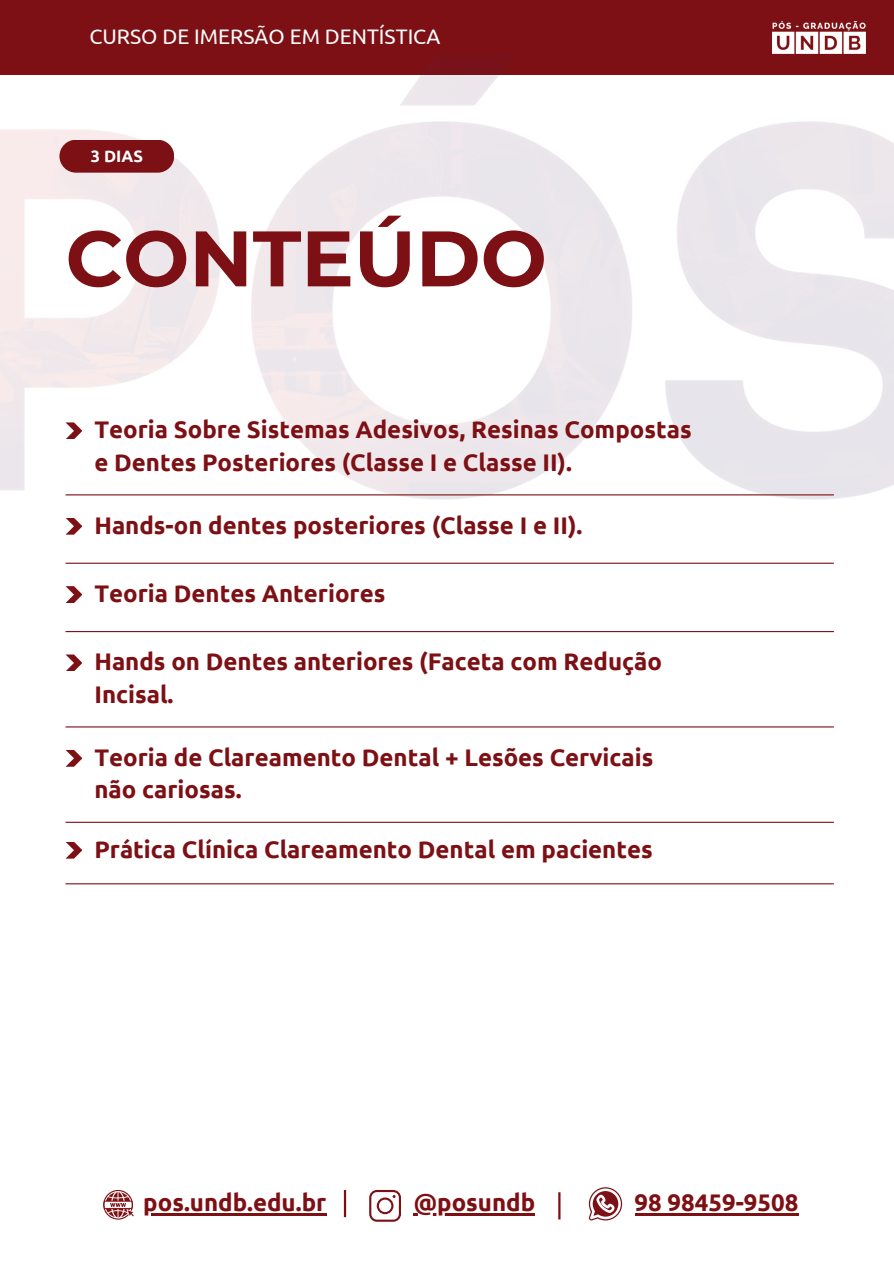
<style>
.page{position:relative;width:894px;height:1264px;background:#fff}
.page>*{position:absolute;margin:0;border:0;box-sizing:border-box;transform-origin:0 0}
.t1{font:700 78.45px "Montserrat";color:#7d1014}
.t2{font:700 24px/32.7px "Ubuntu";color:#7d1014}
.t3{font:21px "Ubuntu";color:#fcfbfb}
.t4{font:700 16.5px "Ubuntu";color:#fff}
</style>
<div class="page">
<div style="left:0;top:0;width:893px;height:75px;background:#7d1014"></div>
<img style="left:772px;top:21px;width:93px;height:33px">
<img style="left:0;top:75px;width:893px;height:424px">
<div style="left:59px;top:140px;width:115px;height:33px;background:#7d1014;border-radius:16px"></div>
<svg style="left:103px;top:1190px;width:31px;height:29px"></svg>
<hr style="left:344px;top:1189px;width:2px;height:28px;background:#7d1014">
<hr style="left:558px;top:1192px;width:2px;height:27px;background:#7d1014">
<svg style="left:369px;top:1190px;width:31px;height:31px"></svg>
<svg style="left:588px;top:1187px;width:34px;height:33px"></svg>
<hr style="left:143px;top:1213px;width:183px;height:2px;background:#7d1014">
<hr style="left:413px;top:1213px;width:122px;height:2px;background:#7d1014">
<hr style="left:634px;top:1213px;width:164px;height:2px;background:#7d1014">
<svg style="left:65px;top:422px;width:17px;height:17px"></svg>
<hr style="left:65px;top:494px;width:768px;height:1px;background:#7d1014">
<svg style="left:66px;top:518px;width:16px;height:16px"></svg>
<hr style="left:65px;top:562px;width:768px;height:2px;background:#7d1014">
<svg style="left:65px;top:586px;width:17px;height:17px"></svg>
<hr style="left:65px;top:631px;width:768px;height:1px;background:#7d1014">
<svg style="left:65px;top:654px;width:17px;height:17px"></svg>
<hr style="left:65px;top:726px;width:768px;height:1px;background:#7d1014">
<svg style="left:65px;top:750px;width:17px;height:16px"></svg>
<hr style="left:65px;top:821px;width:768px;height:1px;background:#7d1014">
<svg style="left:66px;top:842px;width:16px;height:16px"></svg>
<hr style="left:65px;top:883px;width:768px;height:1px;background:#7d1014">
<p class="t3" style="left:89px;top:25px;width:352px">CURSO DE IMERSÃO EM DENTÍSTICA</p>
<p class="t4" style="left:91px;top:147px;width:54px">3 DIAS</p>
<h3 class="t1" style="left:65px;top:210px;width:482px">CONTEÚDO</h3>
<h2 class="t2" style="left:94px;top:413px;width:598px">Teoria Sobre Sistemas Adesivos, Resinas Compostas e Dentes Posteriores (Classe I e Classe II).</h2>
<h2 class="t2" style="left:94px;top:508px;width:489px">Hands-on dentes posteriores (Classe I e II).</h2>
<p class="t2" style="left:94px;top:576px;width:292px">Teoria Dentes Anteriores</p>
<h2 class="t2" style="left:94px;top:645px;width:569px">Hands on Dentes anteriores (Faceta com Redução<br>Incisal.</h2>
<p class="t2" style="left:94px;top:740px;width:560px">Teoria de Clareamento Dental + Lesões Cervicais não cariosas.</p>
<h2 class="t2" style="left:94px;top:832px;width:559px">Prática Clínica Clareamento Dental em pacientes</h2>
<p class="t2" style="left:143px;top:1185px;width:184px">pos.undb.edu.br</p>
<p class="t2" style="left:413px;top:1185px;width:123px">@posundb</p>
<h1 class="t2" style="left:634px;top:1185px;width:165px">98 98459-9508</h1>
</div>
